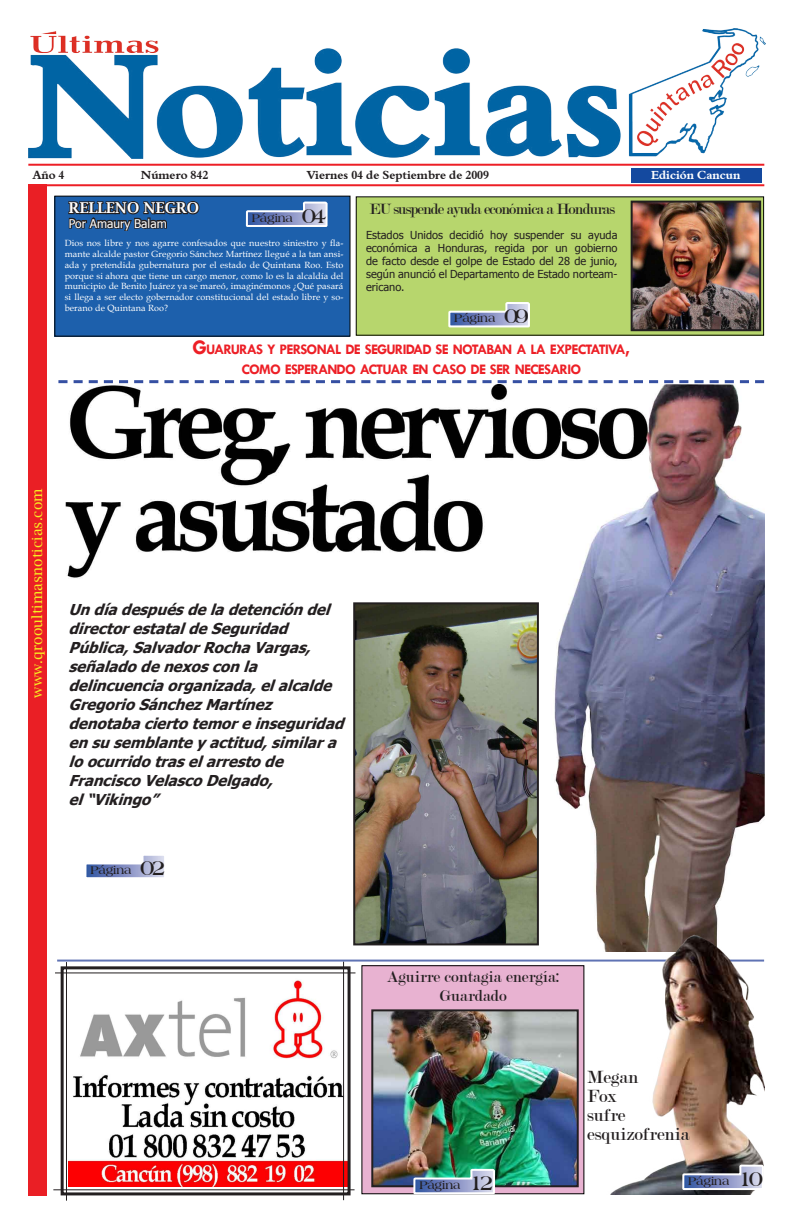
<style>
.page{position:relative;width:792px;height:1224px;background:#fff}
.page>*{position:absolute;margin:0;border:0;box-sizing:border-box;transform-origin:0 0}
.t1{font:19px/19px "Modern";color:#231f20}
.t2{font:17px/19px "Modern";color:#231f20;text-align:center}
.t3{font:16px "Modern";letter-spacing:-.05em;color:#231f20}
.t4{font:italic 700 15px/19px "Tahoma";color:#231f20}
.t5{font:600 15px "Lucida Bright";color:#fff}
.t6{font:700 14.7px/20px "Tw Cen";letter-spacing:-.055em;color:#ed1f26;text-align:center}
.t7{font:14px "Lucida Bright";letter-spacing:.01em;color:#f7ee21}
.t8{font:12px "Aldine 401 BT Bold A";color:#231f20}
.t9{font:700 12px "Americana BT";color:#231f20}
.t10{font:12px "Tahoma";color:#fff}
.t11{font:12px "Aldine 401 BT Bold A";color:#fff}
.t12{font:11px/13.2px "Tahoma";color:#231f20;text-align:justify}
.t13{font:9px/10.8px "Book Antiqua";letter-spacing:.01em;color:#fff;text-align:justify}
.s1{font-size:22px}
.s2{font-size:21px}
</style>
<div class="page">
<img style="left:28px;top:28px;width:737px;height:131px">
<div style="left:28px;top:184px;width:19px;height:1012px;background:#ea1f25"></div>
<hr style="left:28px;top:184px;width:736px;height:2px;background:#ed1f26">
<hr style="left:28px;top:164px;width:736px;height:2px;background:#ed1f26">
<div style="left:632px;top:168px;width:130px;height:15px;background:#14499f"></div>
<hr style="left:66px;top:962px;width:1px;height:239px;background:#231f20">
<img style="left:69px;top:976px;width:278px;height:210px">
<div style="left:61px;top:966px;width:290px;height:229px;border:3px solid #231f20"></div>
<hr style="left:55px;top:972px;width:300px;height:1px;background:#231f20">
<hr style="left:53px;top:1189px;width:302px;height:1px;background:#231f20">
<hr style="left:343px;top:962px;width:1px;height:238px;background:#231f20">
<div style="left:362px;top:966px;width:222px;height:228px;background:#e8b2d1"></div>
<img style="left:65px;top:384px;width:699px;height:562px">
<svg style="left:58px;top:380px;width:706px;height:3px"></svg>
<svg style="left:83px;top:853px;width:84px;height:27px"></svg>
<svg style="left:65px;top:597px;width:286px;height:218px"></svg>
<img style="left:374px;top:1012px;width:202px;height:172px">
<div style="left:371px;top:1009px;width:208px;height:178px;border:2px solid #231f20"></div>
<svg style="left:412px;top:1168px;width:84px;height:27px"></svg>
<hr style="left:57px;top:960px;width:707px;height:2px;background:#3850a2">
<div style="left:356px;top:197px;width:408px;height:138px;background:#b7d66d"></div>
<img style="left:634px;top:204px;width:124px;height:124px">
<div style="left:631px;top:201px;width:130px;height:130px;border:2px solid #231f20"></div>
<svg style="left:447px;top:28px;width:84px;height:300px"></svg>
<div style="left:55px;top:196px;width:295px;height:140px;background:#1d60ac"></div>
<div style="left:54px;top:196px;width:297px;height:141px;border:1px solid #040503"></div>
<svg style="left:68px;top:201px;width:132px;height:30px"></svg>
<svg style="left:245px;top:28px;width:84px;height:199px"></svg>
<img style="left:603px;top:930px;width:161px;height:264px">
<svg style="left:681px;top:1164px;width:83px;height:31px"></svg>
<img style="left:356px;top:605px;width:180px;height:337px">
<div style="left:353px;top:602px;width:186px;height:343px;border:2px solid #231f20"></div>
<h3 class="t8" style="left:33px;top:168px;width:33px">Año 4</h3>
<h3 class="t8" style="left:141px;top:168px;width:69px">Número 842</h3>
<h3 class="t8" style="left:307px;top:168px;width:184px">Viernes 04 de Septiembre de 2009</h3>
<h3 class="t11" style="left:651px;top:168px;width:91px">Edición Cancun</h3>
<h3 class="t5" style="left:69px;top:199px;width:132px">RELLENO NEGRO</h3>
<h3 class="t10" style="left:69px;top:215px;width:99px">Por Amaury Balam</h3>
<h3 class="t9" style="left:252px;top:210px;width:76px">Página <span class="s1">04</span></h3>
<p class="t13" style="left:65px;top:237px;width:280px">Dios nos libre y nos agarre confesados que nuestro siniestro y fla&shy;mante alcalde pastor Gregorio Sánchez Martínez llegué a la tan ansi&shy;ada y pretendida gubernatura por el estado de Quintana Roo. Esto porque si ahora que tiene un cargo menor, como lo es la alcaldía del municipio de Benito Juárez ya se mareó, imaginémonos ¿Qué pasará si llega a ser electo gobernador constitucional del estado libre y so&shy;berano de Quintana Roo?</p>
<h3 class="t3" style="left:370px;top:201px;width:247px">EU suspende ayuda económica a Honduras</h3>
<p class="t12" style="left:366px;top:227px;width:253px">Estados Unidos decidió hoy suspender su ayuda económica a Honduras, regida por un gobierno de facto desde el golpe de Estado del 28 de junio, según anunció el Departamento de Estado norteam&shy;ericano.</p>
<h3 class="t9" style="left:454px;top:311px;width:76px">Página <span class="s1">09</span></h3>
<h3 class="t6" style="left:192px;top:339px;width:439px"><span class="s2">G</span>UARURAS Y PERSONAL DE SEGURIDAD SE NOTABAN A LA EXPECTATIVA<span class="s2">,<br></span>COMO ESPERANDO ACTUAR EN CASO DE SER NECESARIO</h3>
<h3 class="t7" style="left:29px;top:698px;width:210px;rotate:-90deg">www.qrooultimasnoticias.com</h3>
<p class="t4" style="left:68px;top:599px;width:282px">Undíadespuésdeladetencióndel directorestataldeSeguridad<br>Pública, SalvadorRochaVargas, señaladodenexosconla delincuenciaorganizada, elalcalde<br>GregorioSánchezMartínez denotabaciertotemoreinseguridad ensusemblantey actitud, similara loocurridotraselarrestode<br>FranciscoVelascoDelgado, el“Vikingo”</p>
<h3 class="t9" style="left:90px;top:862px;width:77px">Página <span class="s1">02</span></h3>
<h2 class="t2" style="left:387px;top:967px;width:175px">Aguirre contagia energía:<br>Guardado</h2>
<h3 class="t9" style="left:419px;top:1178px;width:76px">Página <span class="s1">12</span></h3>
<h1 class="t1" style="left:587px;top:1068px;width:104px">Megan<br>Fox<br>sufre esquizofrenia</h1>
<h3 class="t9" style="left:688px;top:1173px;width:76px">Página <span class="s1">10</span></h3>
</div>
